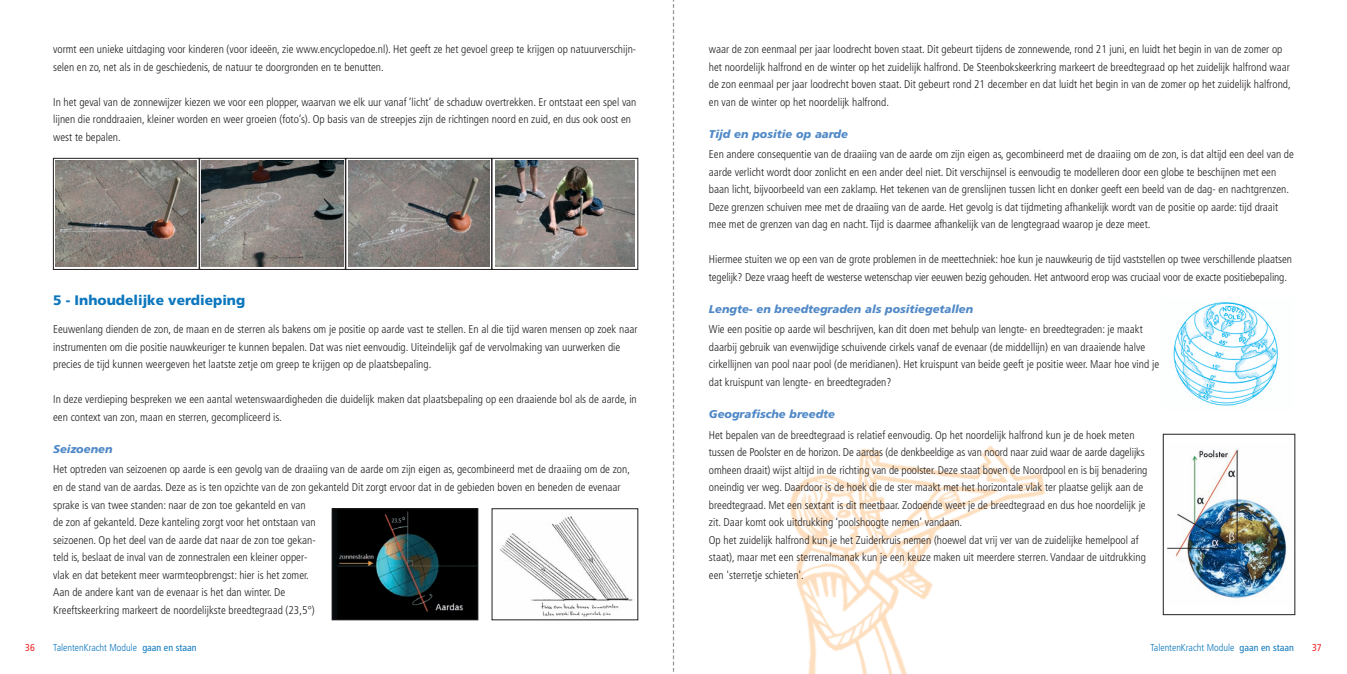
<style>
.page{position:relative;width:1347px;height:674px;background:#fff}
.page>*{position:absolute;margin:0;border:0;box-sizing:border-box;transform-origin:0 0}
.t1{font:900 13.75px "Frutiger";color:#0c77be}
.t2{font:300 condensed 11.25px/17.5px "Frutiger";color:#231f20}
.t3{font:italic 900 11.25px "Frutiger";color:#5089c7}
.t4{font:300 condensed 10px "Frutiger";color:#0c77be}
.t5{font:condensed 10px "Frutiger";color:#ee2323}
.s1{font-weight:400}
</style>
<div class="page">
<img style="left:790px;top:445px;width:255px;height:227px">
<svg style="left:673px;top:0;width:1px;height:672px"></svg>
<img style="left:56px;top:161px;width:141px;height:106px">
<div style="left:53px;top:158px;width:146px;height:111px;border:1px solid #231f20"></div>
<img style="left:202px;top:161px;width:141px;height:106px">
<div style="left:199px;top:158px;width:146px;height:111px;border:1px solid #231f20"></div>
<img style="left:348px;top:161px;width:141px;height:106px">
<div style="left:345px;top:158px;width:147px;height:111px;border:1px solid #231f20"></div>
<img style="left:495px;top:161px;width:139px;height:106px">
<img style="left:334px;top:510px;width:142px;height:107px">
<div style="left:332px;top:508px;width:146px;height:111px;border:1px solid #231f20"></div>
<img style="left:499px;top:516px;width:134px;height:101px">
<img style="left:1167px;top:449px;width:120px;height:149px">
<div style="left:1163px;top:434px;width:132px;height:180px;border:1px solid #231f20"></div>
<img style="left:1173px;top:302px;width:106px;height:104px">
<p class="t2" style="left:53px;top:41px;width:584px">vormt een unieke uitdaging voor kinderen (voor ideeën, zie www.encyclopedoe.nl). Het geeft ze het gevoel greep te krijgen op natuurverschijn&shy;selen en zo, net als in de geschiedenis, de natuur te doorgronden en te benutten.</p>
<p class="t2" style="left:53px;top:94px;width:585px">In het geval van de zonnewijzer kiezen we voor een plopper, waarvan we elk uur vanaf ‘licht’ de schaduw overtrekken. Er ontstaat een spel van lijnen die ronddraaien, kleiner worden en weer groeien (foto’s). Op basis van de streepjes zijn de richtingen noord en zuid, en dus ook oost en west te bepalen.</p>
<p class="t1" style="left:53px;top:294px;width:194px">5 - Inhoudelijke verdieping</p>
<p class="t2" style="left:53px;top:321px;width:586px">Eeuwenlang dienden de zon, de maan en de sterren als bakens om je positie op aarde vast te stellen. En al die tijd waren mensen op zoek naar instrumenten om die positie nauwkeuriger te kunnen bepalen. Dat was niet eenvoudig. Uiteindelijk gaf de vervolmaking van uurwerken die precies de tijd kunnen weergeven het laatste zetje om greep te krijgen op de plaatsbepaling.</p>
<p class="t2" style="left:53px;top:391px;width:585px">In deze verdieping bespreken we een aantal wetenswaardigheden die duidelijk maken dat plaatsbepaling op een draaiende bol als de aarde, in een context van zon, maan en sterren, gecompliceerd is.</p>
<p class="t3" style="left:53px;top:445px;width:61px">Seizoenen</p>
<p class="t2" style="left:53px;top:461px;width:578px">Het optreden van seizoenen op aarde is een gevolg van de draaiing van de aarde om zijn eigen as, gecombineerd met de draaiing om de zon, en de stand van de aardas. Deze as is ten opzichte van de zon gekanteld Dit zorgt ervoor dat in de gebieden boven en beneden de evenaar sprake is van twee standen: naar de zon toe gekanteld en van<br>de zon af gekanteld. Deze kanteling zorgt voor het ontstaan van<br>seizoenen. Op het deel van de aarde dat naar de zon toe gekan-<br>teld is, beslaat de inval van de zonnestralen een kleiner opper-<br>vlak en dat betekent meer warmteopbrengst: hier is het zomer.<br>Aan de andere kant van de evenaar is het dan winter. De<br>Kreeftskeerkring markeert de noordelijkste breedtegraad (23,5°)</p>
<p class="t5" style="left:25px;top:643px;width:11px">36</p>
<p class="t4" style="left:53px;top:643px;width:145px">TalentenKracht Module <span class="s1">gaan en staan</span></p>
<p class="t2" style="left:709px;top:41px;width:583px">waar de zon eenmaal per jaar loodrecht boven staat. Dit gebeurt tijdens de zonnewende, rond 21 juni, en luidt het begin in van de zomer op het noordelijk halfrond en de winter op het zuidelijk halfrond. De Steenbokskeerkring markeert de breedtegraad op het zuidelijk halfrond waar de zon eenmaal per jaar loodrecht boven staat. Dit gebeurt rond 21 december en dat luidt het begin in van de zomer op het zuide lijk halfrond, en van de winter op het noordelijk halfrond.</p>
<p class="t3" style="left:709px;top:130px;width:140px">Tijd en positie op aarde</p>
<p class="t2" style="left:709px;top:146px;width:586px">Een andere consequentie van de draaiing van de aarde om zijn eigen as, gecombineerd met de draaiing om de zon, is dat altijd een deel van de aarde verlicht wordt door zonlicht en een ander deel niet. Dit verschijnsel is eenvoudig te modelleren door een globe te beschijnen met een baan licht, bijvoorbeeld van een zaklamp. Het tekenen van de grenslijnen tussen licht en donker geeft een beeld van de dag- en nachtgrenzen.<br>Deze grenzen schuiven mee met de draaiing van de aarde. Het gevolg is dat tijdmeting afhankelijk wordt van de positie op aarde: tijd draait mee met de grenzen van dag en nacht. Tijd is daarmee afhankelijk van de lengtegraad waarop je deze meet.</p>
<p class="t2" style="left:709px;top:251px;width:584px">Hiermee stuiten we op een van de grote problemen in de meettechniek: hoe kun je nauwkeurig de tijd vaststellen op twee verschillende plaatsen tegelijk? Deze vraag heeft de westerse wetenschap vier eeuwen bezig gehouden. Het antwoord erop was cruciaal voor de exacte positiebepaling.</p>
<p class="t3" style="left:709px;top:305px;width:266px">Lengte- en breedtegraden als positiegetallen</p>
<p class="t2" style="left:709px;top:321px;width:452px">Wie een positie op aarde wil beschrijven, kan dit doen met behulp van lengte- en breedtegraden: je maakt daarbij gebruik van evenwijdige schuivende cirkels vanaf de evenaar (de middellijn) en van draaiende halve cirkellijnen van pool naar pool (de meridianen). Het kruispunt van beide geeft je positie weer. Maar hoe vind je dat kruispunt van lengte- en breedtegraden?</p>
<p class="t3" style="left:709px;top:410px;width:128px">Geografische breedte</p>
<p class="t2" style="left:709px;top:426px;width:440px">Het bepalen van de breedtegraad is relatief eenvoudig. Op het noordelijk halfrond kun je de hoek meten tussen de Poolster en de horizon. De aardas (de denkbeeldige as van noord naar zuid waar de aarde dagelijks omheen draait) wijst altijd in de richting van de poolster. Deze staat boven de Noordpool en is bij benadering oneindig ver weg. Daardoor is de hoek die de ster maakt met het horizontale vlak ter plaatse gelijk aan de breedtegraad. Met een sextant is dit meetbaar. Zodoende weet je de breedtegraad en dus hoe noordelijk je zit. Daar komt ook uitdrukking ‘poolshoogte nemen’ vandaan.<br>Op het zuidelijk halfrond kun je het Zuiderkruis nemen (hoewel dat vrij ver van de zuidelijke hemelpool af staat), maar met een sterrenalmanak kun je een keuze maken uit meerdere sterren. Vandaar de uitdrukking een 'sterretje schieten'.</p>
<p class="t4" style="left:1150px;top:643px;width:145px">TalentenKracht Module <span class="s1">gaan en staan</span></p>
<p class="t5" style="left:1312px;top:643px;width:11px">37</p>
</div>
